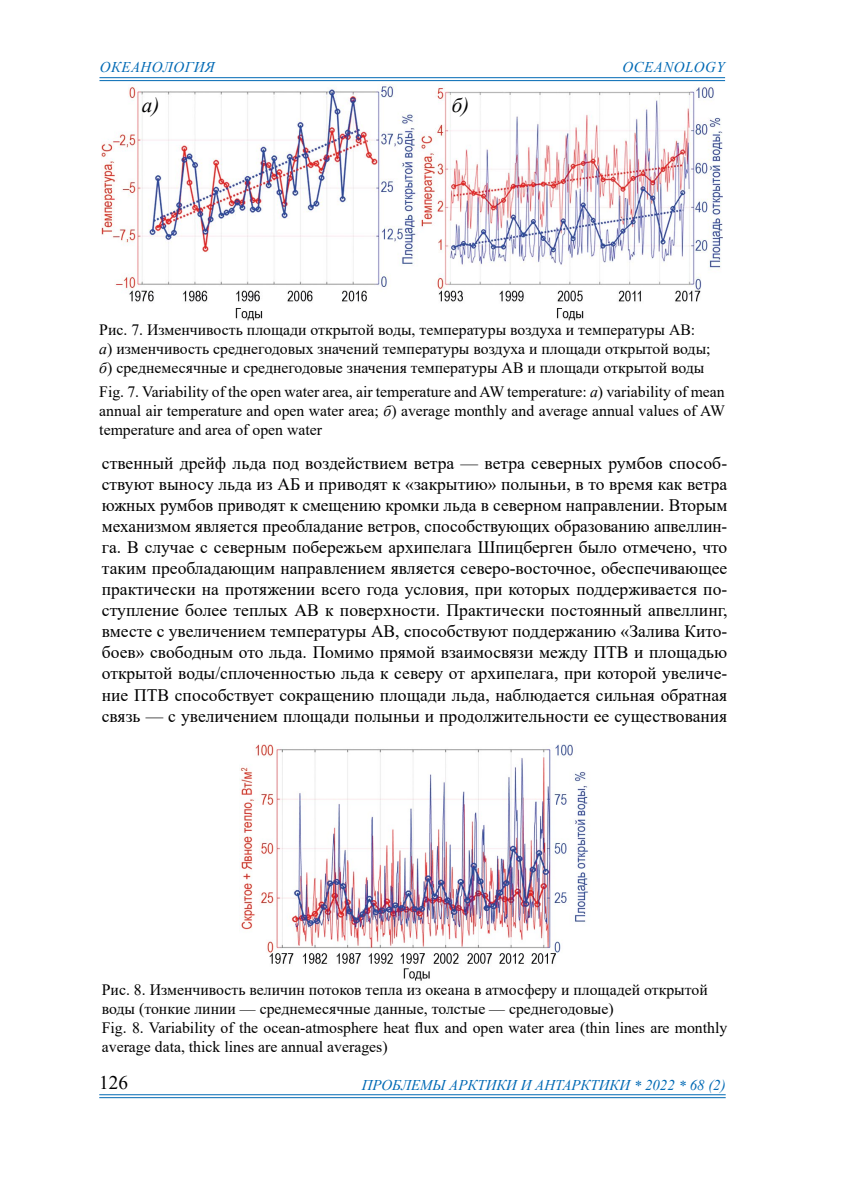
<style>
.page{position:relative;width:844px;height:1191px;background:#fff}
.page>*{position:absolute;margin:0;border:0;box-sizing:border-box;transform-origin:0 0}
.t1{font:italic 21px "Times New Roman";color:#000}
.t2{font:19.25px "Times New Roman";color:#000}
.t3{font:17.5px/21px "Times New Roman";color:#000;text-align:justify}
.t4{font:15.75px/18.9px "Times New Roman";color:#000}
.t5{font:italic 14.88px "Times New Roman";color:#0069b4}
.t6{font:italic 14.88px "Times New Roman";letter-spacing:.035em;color:#0069b4}
.s1{font-style:italic}
</style>
<div class="page">
<hr style="left:99px;top:1094px;width:626px;height:1px;background:#0069b4">
<hr style="left:99px;top:1097px;width:626px;height:1px;background:#0069b4">
<img style="left:102px;top:84px;width:620px;height:237px">
<img style="left:240px;top:744px;width:348px;height:237px">
<hr style="left:99px;top:77px;width:626px;height:1px;background:#0069b4">
<hr style="left:99px;top:80px;width:626px;height:1px;background:#0069b4">
<p class="t6" style="left:100px;top:57px;width:116px">ОКЕАНОЛОГИЯ</p>
<p class="t6" style="left:622px;top:57px;width:104px">OСEANOLOGY</p>
<p class="t1" style="left:142px;top:90px;width:19px">а)</p>
<p class="t1" style="left:451px;top:90px;width:19px">б)</p>
<p class="t4" style="left:99px;top:320px;width:612px">Рис. 7. Изменчивость площади открытой воды, температуры воздуха и температуры АВ: <span class="s1">а</span>) изменчивость среднегодовых значений температуры воздуха и площади открытой воды; <span class="s1">б</span>) среднемесячные и среднегодовые значения температуры АВ и площади открытой воды</p>
<p class="t4" style="left:99px;top:381px;width:627px;text-align:justify">Fig. 7. Variability of the open water area, air temperature and AW temperature: <span class="s1">a</span>) variability of mean annual air temperature and open water area; <span class="s1">б</span>) average monthly and average annual values of AW temperature and area of open water</p>
<p class="t3" style="left:102px;top:452px;width:627px">ственный дрейф льда под воздействием ветра — ветра северных румбов способ&shy;ствуют выносу льда из АБ и приводят к «закрытию» полыньи, в то время как ветра южных румбов приводят к смещению кромки льда в северном направлении. Вторым механизмом является преобладание ветров, способствующих образованию апвеллин&shy;га. В случае с северным побережьем архипелага Шпицберген было отмечено, что таким преобладающим направлением является северо-восточное, обеспечивающее практически на протяжении всего года условия, при которых поддерживается по&shy;ступление более теплых АВ к поверхности. Практически постоянный апвеллинг, вместе с увеличением температуры АВ, способствуют поддержанию «Залива Кито&shy;боев» свободным ото льда. Помимо прямой взаимосвязи между ПТВ и площадью открытой воды/сплоченностью льда к северу от архипелага, при которой увеличе&shy;ние ПТВ способствует сокращению площади льда, наблюдается сильная обратная связь — с увеличением площади полыньи и продолжительности ее существования</p>
<p class="t4" style="left:102px;top:979px;width:627px">Рис. 8. Изменчивость величин потоков тепла из океана в атмосферу и площадей открытой воды (тонкие линии — среднемесячные данные, толстые — среднегодовые)<br>Fig. 8. Variability of the ocean-atmosphere heat flux and open water area (thin lines are monthly average data, thick lines are annual averages)</p>
<p class="t2" style="left:99px;top:1068px;width:30px">126</p>
<p class="t5" style="left:362px;top:1074px;width:365px">ПРОБЛЕМЫ АРКТИКИ И АНТАРКТИКИ * 2022 * 68 (2)</p>
</div>
